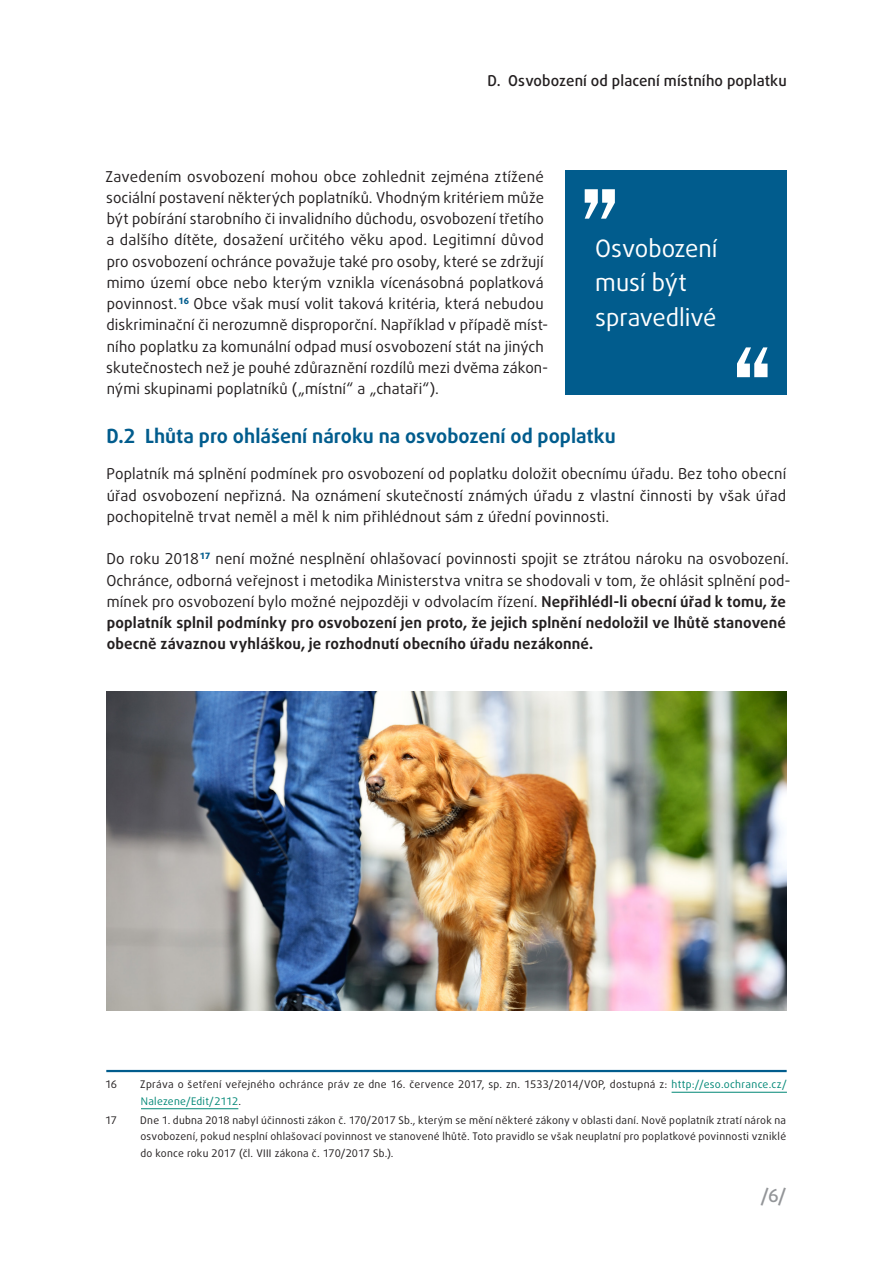
<style>
.page{position:relative;width:893px;height:1263px;background:#fff}
.page>*{position:absolute;margin:0;border:0;box-sizing:border-box;transform-origin:0 0}
.Citace_BUBLINA{font:24px/34.5px "Daxline Pro";letter-spacing:-.005em;color:#fff}
.Nadpis_H4_bez_cislov{font:700 19.5px "Daxline Pro";color:#015c8d}
.t1{font:500 18px "Daxline Pro";color:#939598}
.text{font:15px/21.3px "Daxline Pro";letter-spacing:.01em;color:#231f20}
.t2{font:500 15px "Daxline Pro";letter-spacing:.01em;color:#231f20}
.Poznamka{font:10.5px/16.5px "Daxline Pro";letter-spacing:.025em;color:#231f20}
.s1{font-weight:700}
.s2{color:#008776}
</style>
<div class="page">
<hr style="left:106px;top:1070px;width:681px;height:2px;background:#015c8d">
<hr style="left:672px;top:1092px;width:115px;height:1px;background:#008776">
<hr style="left:141px;top:1108px;width:97px;height:1px;background:#008776">
<div style="left:566px;top:170px;width:221px;height:224px;background:#015c8d"></div>
<svg style="left:585px;top:189px;width:30px;height:30px"></svg>
<svg style="left:737px;top:347px;width:30px;height:30px"></svg>
<img style="left:106px;top:692px;width:681px;height:319px">
<p class="t2" style="left:488px;top:71px;width:301px">D. Osvobození od placení místního poplatku</p>
<p class="text" style="left:106px;top:166px;width:444px">Zavedením osvobození mohou obce zohlednit zejména ztížené sociální postavení některých poplatníků. Vhodným kritériem může být pobírání starobního či invalidního důchodu, osvobození třetího a dalšího dítěte, dosažení určitého věku apod. Legitimní důvod pro osvobození ochránce považuje také pro osoby, které se zdržují mimo území obce nebo kterým vznikla vícenásobná poplatková povinnost.<sup>16</sup> Obce však musí volit taková kritéria, která nebudou diskriminační či nerozumně disproporční. Například v případě míst&shy;ního poplatku za komunální odpad musí osvobození stát na jiných skutečnostech než je pouhé zdůraznění rozdílů mezi dvěma zákon&shy;nými skupinami poplatníků („místní“ a „chataři“).</p>
<p class="Nadpis_H4_bez_cislov" style="left:107px;top:423px;width:511px">D.2 Lhůta pro ohlášení nároku na osvobození od poplatku</p>
<p class="text" style="left:107px;top:463px;width:681px;text-align:justify">Poplatník má splnění podmínek pro osvobození od poplatku doložit obecnímu úřadu. Bez toho obecní úřad osvobození nepřizná. Na oznámení skutečností známých úřadu z vlastní činnosti by však úřad pochopitelně trvat neměl a měl k nim přihlédnout sám z úřední povinnosti.</p>
<p class="text" style="left:106px;top:548px;width:686px">Do roku 2018<sup>17</sup> není možné nesplnění ohlašovací povinnosti spojit se ztrátou nároku na osvobození.<br>Ochránce, odborná veřejnost i metodika Ministerstva vnitra se shodovali v tom, že ohlásit splnění pod&shy;mínek pro osvobození bylo možné nejpozději v odvolacím řízení. <span class="s1">Nepřihlédl-li obecní úřad k tomu, že poplatník splnil podmínky pro osvobození jen proto, že jejich splnění nedoložil ve lhůtě stanovené obecně závaznou vyhláškou, je rozhodnutí obecního úřadu nezákonné.</span></p>
<p class="Citace_BUBLINA" style="left:595px;top:231px;width:124px">Osvobození musí být spravedlivé</p>
<p class="Poznamka" style="left:105px;top:1076px;width:14px">16</p>
<p class="Poznamka" style="left:140px;top:1076px;width:648px">Zpráva o šetření veřejného ochránce práv ze dne 16. července 2017, sp. zn. 1533/2014/VOP, dostupná z: <span class="s2">http://eso.ochrance.cz/<br>Nalezene/Edit/2112</span>.</p>
<p class="Poznamka" style="left:105px;top:1112px;width:14px">17</p>
<p class="Poznamka" style="left:140px;top:1112px;width:647px;text-align:justify">Dne 1. dubna 2018 nabyl účinnosti zákon č. 170/2017 Sb., kterým se mění některé zákony v oblasti daní. Nově poplatník ztratí nárok na osvobození, pokud nesplní ohlašovací povinnost ve stanovené lhůtě. Toto pravidlo se však neuplatní pro poplatkové povinnosti vzniklé do konce roku 2017 (čl. VIII zákona č. 170/2017 Sb.).</p>
<p class="t1" style="left:761px;top:1184px;width:27px">/6/</p>
</div>
